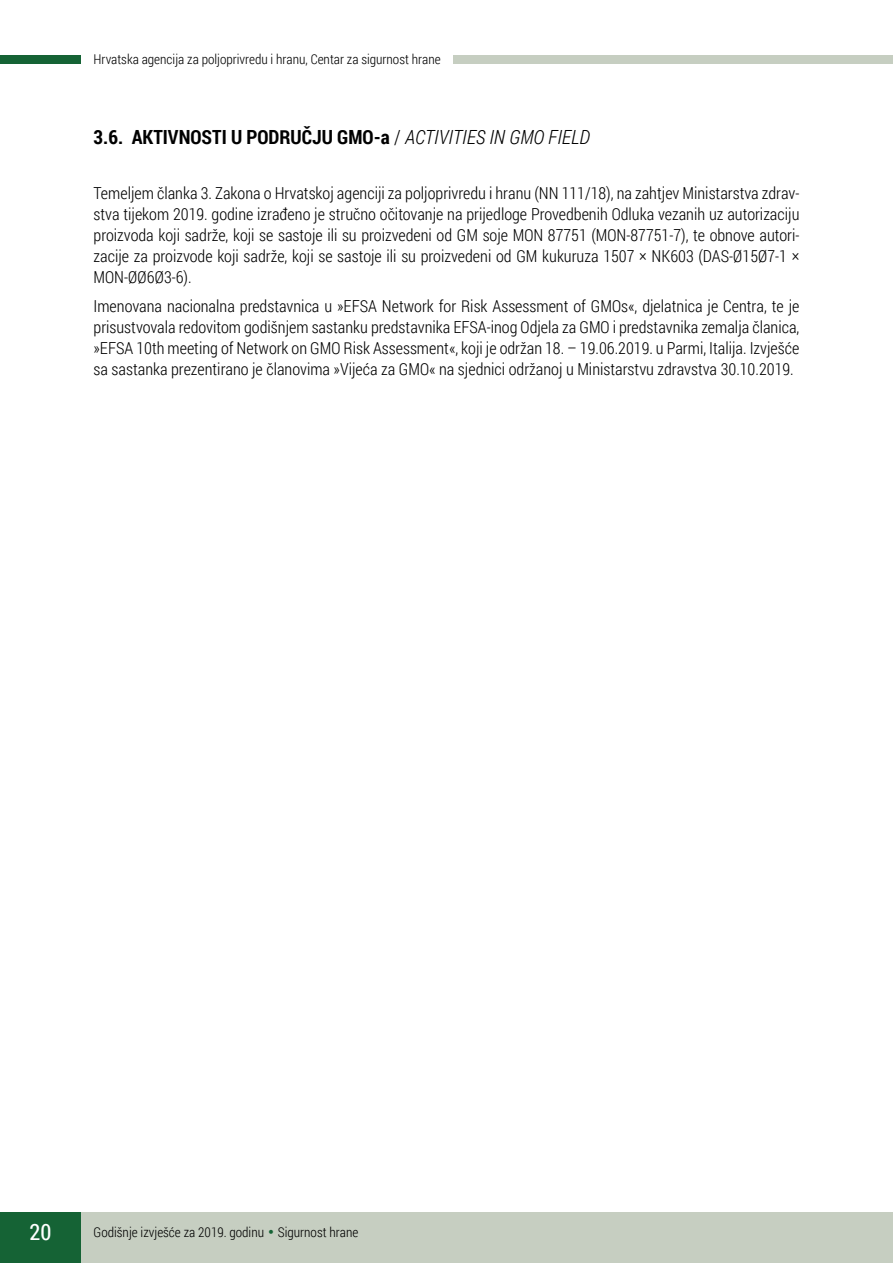
<style>
.page{position:relative;width:893px;height:1263px;background:#fff}
.page>*{position:absolute;margin:0;border:0;box-sizing:border-box;transform-origin:0 0}
.t1{font:22.5px "Roboto Condensed";color:#fff}
.t2{font:700 19.5px "Roboto Condensed";color:#000}
.t3{font:300 16.5px/21px "Roboto Condensed";color:#000;text-align:justify}
.t4{font:300 13.5px "Roboto Condensed";color:#000}
.s1{font-weight:300}
.s2{font-weight:300;font-style:italic}
.s3{font-family:"Wedding Text BT";font-weight:400;color:#156335}
</style>
<div class="page">
<div style="left:74px;top:1212px;width:819px;height:51px;background:#c6cec1"></div>
<div style="left:0;top:1212px;width:81px;height:51px;background:#156335"></div>
<div style="left:0;top:55px;width:81px;height:9px;background:#156335"></div>
<div style="left:454px;top:55px;width:439px;height:9px;background:#c6cec1"></div>
<p class="t4" style="left:94px;top:50px;width:349px">Hrvatska agencija za poljoprivredu i hranu, Centar za sigurnost hrane</p>
<p class="t2" style="left:94px;top:123px;width:498px">3.6. AKTIVNOSTI U PODRUČJU GMO-a <span class="s1">/</span> <span class="s2">ACTIVITIES IN GMO FIELD</span></p>
<p class="t3" style="left:94px;top:182px;width:707px">Temeljem članka 3. Zakona o Hrvatskoj agenciji za poljoprivredu i hranu (NN 111/18), na zahtjev Ministarstva zdrav&shy;stva tijekom 2019. godine izrađeno je stručno očitovanje na prijedloge Provedbenih Odluka vezanih uz autorizaciju proizvoda koji sadrže, koji se sastoje ili su proizvedeni od GM soje MON 87751 (MON-87751-7), te obnove autori&shy;zacije za proizvode koji sadrže, koji se sastoje ili su proizvedeni od GM kukuruza 1507 × NK603 (DAS-Ø15Ø7-1 × MON-ØØ6Ø3-6).</p>
<p class="t3" style="left:94px;top:295px;width:707px">Imenovana nacionalna predstavnica u »EFSA Network for Risk Assessment of GMOs«, djelatnica je Centra, te je prisustvovala redovitom godišnjem sastanku predstavnika EFSA-inog Odjela za GMO i predstavnika zemalja članica, »EFSA 10th meeting of Network on GMO Risk Assessment«, koji je održan 18. – 19.06.2019. u Parmi, Italija. Izvješće sa sastanka prezentirano je članovima »Vijeća za GMO« na sjednici održanoj u Ministarstvu zdravstva 30.10.2019.</p>
<h1 class="t1" style="left:29px;top:1216px;width:23px">20</h1>
<p class="t4" style="left:94px;top:1222px;width:266px">Godišnje izvješće za 2019. godinu <span class="s3">•</span> Sigurnost hrane</p>
</div>
